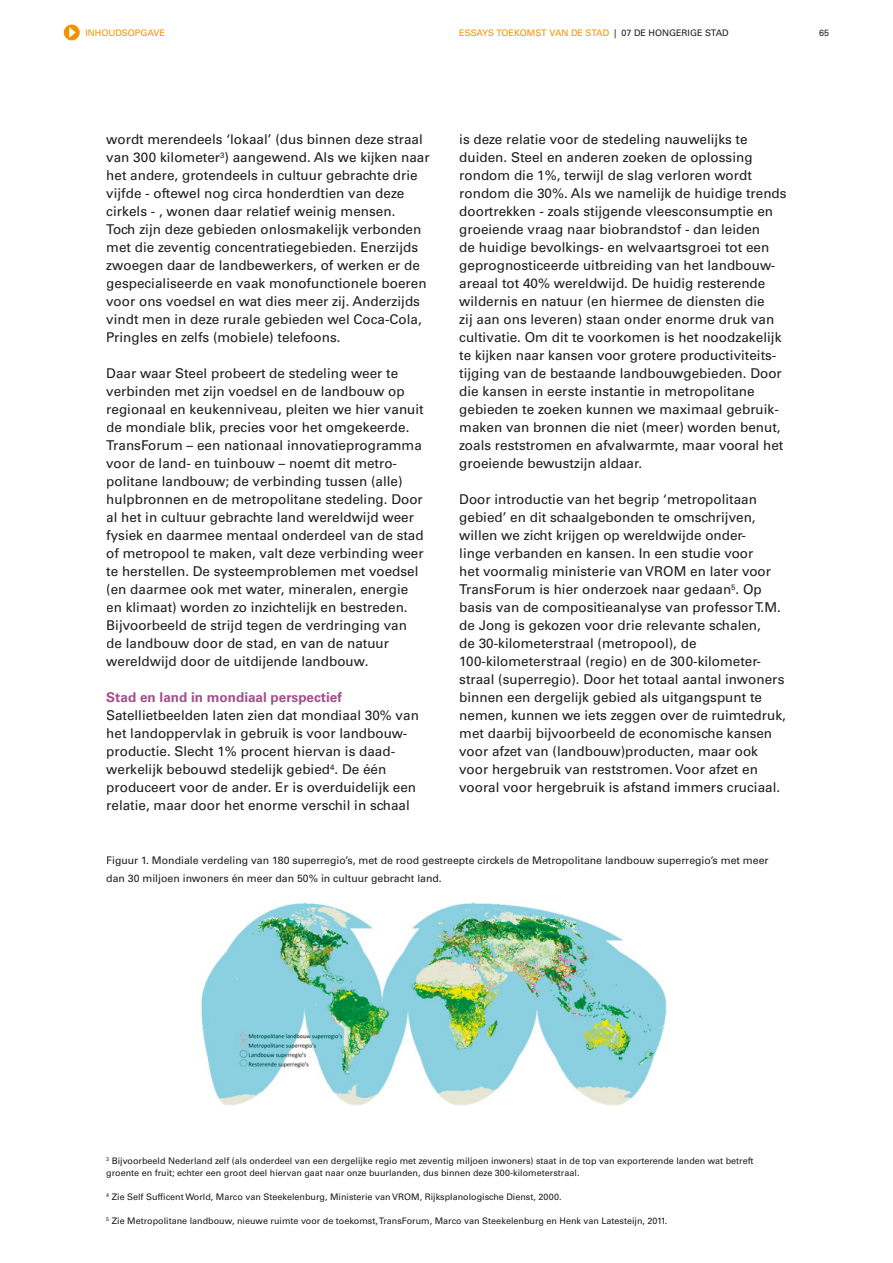
<style>
.page{position:relative;width:893px;height:1263px;background:#fff}
.page>*{position:absolute;margin:0;border:0;box-sizing:border-box;transform-origin:0 0}
.t1{font:13.5px/18px "Univers LT Std";color:#1d1d1b}
.t2{font:700 13.5px "Univers LT Std";color:#a34e8d}
.t3{font:10.5px/18px "Univers LT Std";color:#1d1d1b}
.t4{font:9px/12px "Univers LT Std";color:#1d1d1b}
.t5{font:9px "Univers LT Std";color:#f39200}
.s1{color:#1d1d1b}
</style>
<div class="page">
<div style="left:64px;top:25px;width:16px;height:15px;background:#f39200;border-radius:50%"></div>
<svg style="left:69px;top:27px;width:7px;height:11px"></svg>
<img style="left:200px;top:902px;width:467px;height:204px">
<p class="t5" style="left:459px;top:27px;width:271px">ESSAYS TOEKOMST VAN DE STAD <span class="s1">| 07 DE HONGERIGE STAD</span></p>
<p class="t5" style="left:85px;top:27px;width:81px">INHOUDSOPGAVE</p>
<p class="t4" style="left:819px;top:27px;width:12px">65</p>
<p class="t1" style="left:106px;top:130px;width:325px">wordt merendeels ‘lokaal’ (dus binnen deze straal van 300 kilometer<sup>3</sup>) aangewend. Als we kijken naar het andere, grotendeels in cultuur gebrachte drie vijfde - oftewel nog circa honderdtien van deze cirkels - , wonen daar relatief weinig mensen.<br>Toch zijn deze gebieden onlosmakelijk verbonden met die zeventig concentratiegebieden. Enerzijds zwoegen daar de landbewerkers, of werken er de gespecialiseerde en vaak monofunctionele boeren voor ons voedsel en wat dies meer zij. Anderzijds vindt men in deze rurale gebieden wel Coca-Cola, Pringles en zelfs (mobiele) telefoons.</p>
<p class="t1" style="left:106px;top:364px;width:319px">Daar waar Steel probeert de stedeling weer te verbinden met zijn voedsel en de landbouw op regionaal en keukenniveau, pleiten we hier vanuit de mondiale blik, precies voor het omgekeerde.<br>TransForum – een nationaal innovatieprogramma voor de land- en tuinbouw – noemt dit metro&shy;politane landbouw; de verbinding tussen (alle) hulpbronnen en de metropolitane stedeling. Door al het in cultuur gebrachte land wereldwijd weer fysiek en daarmee mentaal onderdeel van de stad of metropool te maken, valt deze verbinding weer te herstellen. De systeemproblemen met voedsel (en daarmee ook met water, mineralen, energie en klimaat) worden zo inzichtelijk en bestreden.<br>Bijvoorbeeld de strijd tegen de verdringing van de landbouw door de stad, en van de natuur wereldwijd door de uitdijende landbouw.</p>
<p class="t2" style="left:106px;top:689px;width:237px">Stad en land in mondiaal perspectief</p>
<p class="t1" style="left:106px;top:706px;width:314px">Satellietbeelden laten zien dat mondiaal 30% van het landoppervlak in gebruik is voor landbouw&shy;productie. Slecht 1% procent hiervan is daad&shy;werkelijk bebouwd stedelijk gebied<sup>4</sup>. De één produceert voor de ander. Er is overduidelijk een relatie, maar door het enorme verschil in schaal</p>
<p class="t1" style="left:459px;top:130px;width:329px">is deze relatie voor de stedeling nauwelijks te duiden. Steel en anderen zoeken de oplossing rondom die 1%, terwijl de slag verloren wordt rondom die 30%. Als we namelijk de huidige trends doortrekken - zoals stijgende vleesconsumptie en groeiende vraag naar biobrandstof - dan leiden<br>de huidige bevolkings- en welvaartsgroei tot een geprognosticeerde uitbreiding van het landbouw&shy;areaal tot 40% wereldwijd. De huidig resterende wildernis en natuur (en hiermee de diensten die<br>zij aan ons leveren) staan onder enorme druk van cultivatie. Om dit te voorkomen is het noodzakelijk te kijken naar kansen voor grotere productiviteits&shy;tijging van de bestaande landbouwgebieden. Door die kansen in eerste instantie in metropolitane gebieden te zoeken kunnen we maximaal gebruik&shy;maken van bronnen die niet (meer) worden benut, zoals reststromen en afvalwarmte, maar vooral het groeiende bewustzijn aldaar.</p>
<p class="t1" style="left:459px;top:490px;width:328px">Door introductie van het begrip ‘metropolitaan gebied’ en dit schaalgebonden te omschrijven, willen we zicht krijgen op wereldwijde onder-<br>linge verbanden en kansen. In een studie voor<br>het voormalig ministerie van VROM en later voor TransForum is hier onderzoek naar gedaan<sup>5</sup>. Op basis van de compositieanalyse van professor T.M. de Jong is gekozen voor drie relevante schalen,<br>de 30-kilometerstraal (metropool), de 100-kilometerstraal (regio) en de 300-kilometer&shy;straal (superregio). Door het totaal aantal inwoners binnen een dergelijk gebied als uitgangspunt te nemen, kunnen we iets zeggen over de ruimtedruk, met daarbij bijvoorbeeld de economische kansen voor afzet van (landbouw)producten, maar ook voor hergebruik van reststromen. Voor afzet en vooral voor hergebruik is afstand immers cruciaal.</p>
<p class="t3" style="left:106px;top:851px;width:664px">Figuur 1. Mondiale verdeling van 180 superregio’s, met de rood gestreepte circkels de Metropolitane landbouw superregio’s met meer dan 30 miljoen inwoners én meer dan 50% in cultuur gebracht land.</p>
<p class="t4" style="left:106px;top:1155px;width:649px"><sup>3</sup> Bijvoorbeeld Nederland zelf (als onderdeel van een dergelijke regio met zeventig miljoen inwoners) staat in de top van exporterende landen wat betreft groente en fruit; echter een groot deel hiervan gaat naar onze buurlanden, dus binnen deze 300-kilometerstraal.</p>
<p class="t4" style="left:106px;top:1191px;width:457px"><sup>4</sup> Zie Self Sufficent World, Marco van Steekelenburg, Ministerie van VROM, Rijksplanologische Dienst, 2000.</p>
<p class="t4" style="left:106px;top:1215px;width:563px"><sup>5</sup> Zie Metropolitane landbouw, nieuwe ruimte voor de toekomst, TransForum, Marco van Steekelenburg en Henk van Latesteijn, 2011.</p>
</div>
